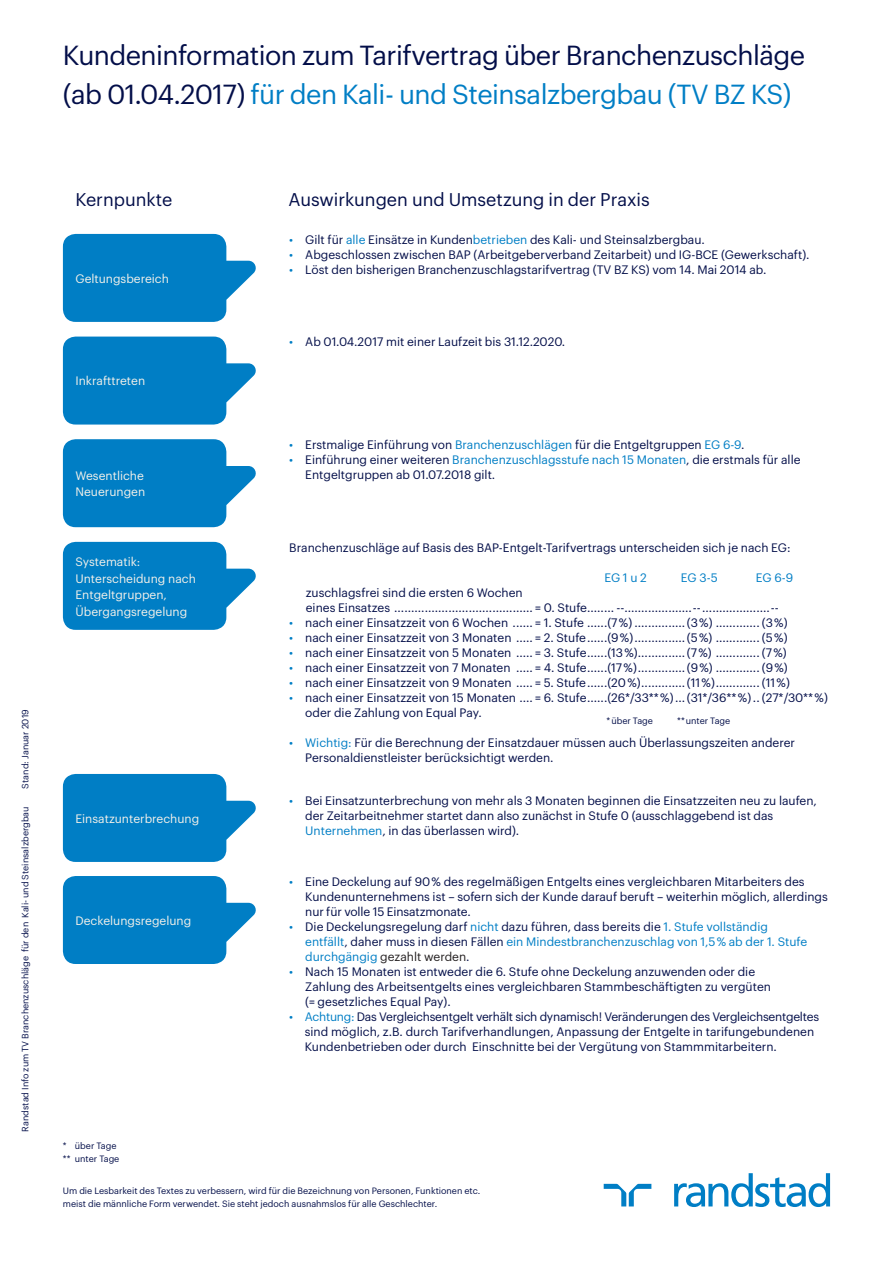
<style>
.page{position:relative;width:893px;height:1263px;background:#fff}
.page>*{position:absolute;margin:0;border:0;box-sizing:border-box;transform-origin:0 0}
.t1{font:27px/39px "Graphik LCG";letter-spacing:-.02em;color:#030e49}
.t2{font:18px "Graphik LCG";color:#030e49}
.t3{font:12px/15px "Graphik LCG";color:#030e49}
.t4{font:12px/15px "Graphik LCG";color:#007ec5}
.t5{font:12px/16.5px "Graphik LCG";color:#f4f1ea}
.t6{font:9px/13.5px "Graphik LCG";color:#030e49}
.s1{color:#007ec5}
.s2{color:#030e49}
.s3{color:#231f20}
</style>
<div class="page">
<svg style="left:63px;top:234px;width:193px;height:88px;background:#1e8dcb"></svg>
<svg style="left:63px;top:337px;width:193px;height:88px;background:#1f8dcc"></svg>
<svg style="left:63px;top:439px;width:193px;height:88px;background:#1e8dcb"></svg>
<svg style="left:63px;top:774px;width:193px;height:88px;background:#1e8dcb"></svg>
<svg style="left:63px;top:876px;width:193px;height:88px;background:#1e8dcb"></svg>
<svg style="left:63px;top:542px;width:193px;height:88px;background:#1e8dcb"></svg>
<svg style="left:604px;top:1184px;width:47px;height:22px"></svg>
<svg style="left:674px;top:1173px;width:156px;height:34px"></svg>
<h1 class="t1" style="left:63px;top:33px;width:744px">Kundeninformation zum Tarifvertrag über Branchenzuschläge (ab 01.04.2017) <span class="s1">für den Kali- und Steinsalzbergbau (TV BZ KS)</span></h1>
<p class="t6" style="left:18px;top:788px;width:81px;rotate:-90deg">Stand: Januar 2019</p>
<p class="t6" style="left:18px;top:1131px;width:326px;rotate:-90deg">Randstad Info zum TV Branchenzuschläge für den Kali- und Steinsalzbergbau</p>
<h2 class="t2" style="left:75px;top:186px;width:98px">Kernpunkte</h2>
<h2 class="t2" style="left:288px;top:186px;width:363px">Auswirkungen und Umsetzung in der Praxis</h2>
<p class="t3" style="left:289px;top:231px;width:417px"><span class="s1">•</span> Gilt für <span class="s1">alle</span> Einsätze in Kunden<span class="s1">betrieben</span> des Kali- und Steinsalzbergbau.</p>
<p class="t3" style="left:289px;top:246px;width:522px"><span class="s1">•</span> Abgeschlossen zwischen BAP (Arbeitgeberverband Zeitarbeit) und IG-BCE (Gewerkschaft).</p>
<p class="t3" style="left:289px;top:261px;width:479px"><span class="s1">•</span> Löst den bisherigen Branchenzuschlagstarifvertrag (TV BZ KS) vom 14. Mai 2014 ab.</p>
<p class="t5" style="left:75px;top:269px;width:95px">Geltungsbereich</p>
<p class="t5" style="left:75px;top:372px;width:71px">Inkrafttreten</p>
<p class="t5" style="left:75px;top:466px;width:71px">Wesentliche<br>Neuerungen</p>
<p class="t5" style="left:75px;top:552px;width:122px">Systematik:<br>Unterscheidung nach<br>Entgeltgruppen,<br>Übergangsregelung</p>
<p class="t5" style="left:75px;top:809px;width:125px">Einsatzunterbrechung</p>
<p class="t5" style="left:75px;top:911px;width:117px">Deckelungsregelung</p>
<p class="t6" style="left:63px;top:1138px;width:58px">* über Tage ** unter Tage</p>
<p class="t3" style="left:289px;top:333px;width:278px"><span class="s1">•</span> Ab 01.04.2017 mit einer Laufzeit bis 31.12.2020.</p>
<p class="t3" style="left:289px;top:436px;width:457px"><span class="s1">•</span> Erstmalige Einführung von <span class="s1">Branchenzuschlägen</span> für die Entgeltgruppen <span class="s1">EG 6-9</span>.</p>
<p class="t3" style="left:305px;top:451px;width:497px;text-indent:-16px"><span class="s1">•</span> Einführung einer weiteren <span class="s1">Branchenzuschlagsstufe nach 15 Monaten</span>, die erstmals für alle<br>Entgeltgruppen ab 01.07.2018 gilt.</p>
<p class="t3" style="left:289px;top:539px;width:503px">Branchenzuschläge auf Basis des BAP-Entgelt-Tarifvertrags unterscheiden sich je nach EG:</p>
<p class="t4" style="left:604px;top:569px;width:44px">EG 1 u 2</p>
<p class="t4" style="left:681px;top:569px;width:38px">EG 3-5</p>
<p class="t4" style="left:756px;top:569px;width:39px">EG 6-9</p>
<p class="t3" style="left:306px;top:584px;width:475px">zuschlagsfrei sind die ersten 6 Wochen<br>eines Einsatzes ......................................... = 0. Stufe........ --....................--....................--</p>
<p class="t3" style="left:289px;top:614px;width:500px"><span class="s1">•</span> nach einer Einsatzzeit von 6 Wochen ...... = 1. Stufe ......(7 %) ...............(3 %) ............. (3 %)</p>
<p class="t3" style="left:289px;top:629px;width:500px"><span class="s1">•</span> nach einer Einsatzzeit von 3 Monaten ..... = 2. Stufe......(9 %)...............(5 %) ............. (5 %)</p>
<p class="t3" style="left:289px;top:644px;width:499px"><span class="s1">•</span> nach einer Einsatzzeit von 5 Monaten ..... = 3. Stufe......(13 %)..............(7 %) ............. (7 %)</p>
<p class="t3" style="left:289px;top:659px;width:500px"><span class="s1">•</span> nach einer Einsatzzeit von 7 Monaten ..... = 4. Stufe......(17 %)..............(9 %) ............. (9 %)</p>
<p class="t3" style="left:289px;top:674px;width:502px"><span class="s1">•</span> nach einer Einsatzzeit von 9 Monaten ..... = 5. Stufe......(20 %).............(11 %)............. (11 %)</p>
<p class="t3" style="left:305px;top:689px;width:524px;text-indent:-16px"><span class="s1">•</span> nach einer Einsatzzeit von 15 Monaten .... = 6. Stufe......(26*/33** %)...(31*/36** %).. (27*/30** %) oder die Zahlung von Equal Pay.</p>
<p class="t3" style="left:305px;top:734px;width:491px;text-indent:-16px"><span class="s1">• Wichtig:</span> Für die Berechnung der Einsatzdauer müssen auch Überlassungszeiten anderer<br>Personaldienstleister berücksichtigt werden.</p>
<p class="t6" style="left:607px;top:713px;width:48px">* über Tage</p>
<p class="t6" style="left:677px;top:713px;width:55px">** unter Tage</p>
<p class="t3" style="left:305px;top:792px;width:513px;text-indent:-16px"><span class="s1">•</span> Bei Einsatzunterbrechung von mehr als 3 Monaten beginnen die Einsatzzeiten neu zu laufen, der Zeitarbeitnehmer startet dann also zunächst in Stufe 0 (ausschlaggebend ist das<br><span class="s1">Unternehmen</span>, in das überlassen wird).</p>
<p class="t3" style="left:305px;top:873px;width:524px;text-indent:-16px"><span class="s1">•</span> Eine Deckelung auf 90 % des regelmäßigen Entgelts eines vergleichbaren Mitarbeiters des<br>Kundenunternehmens ist – sofern sich der Kunde darauf beruft – weiterhin möglich, allerdings nur für volle 15 Einsatzmonate.</p>
<p class="t4" style="left:305px;top:918px;width:503px;text-indent:-16px">• <span class="s2">Die Deckelungsregelung darf</span> nicht <span class="s2">dazu führen, dass bereits die</span> 1. Stufe vollständig entfällt<span class="s2">, daher muss in diesen Fällen</span> ein Mindestbranchenzuschlag von 1,5 % ab der 1. Stufe durchgängig <span class="s3">gezahlt werden</span><span class="s2">.</span></p>
<p class="t3" style="left:305px;top:963px;width:467px;text-indent:-16px"><span class="s1">•</span> Nach 15 Monaten ist entweder die 6. Stufe ohne Deckelung anzuwenden oder die<br>Zahlung des Arbeitsentgelts eines vergleichbaren Stammbeschäftigten zu vergüten (= gesetzliches Equal Pay).</p>
<p class="t3" style="left:305px;top:1008px;width:516px;text-indent:-16px"><span class="s1">• Achtung:</span> Das Vergleichsentgelt verhält sich dynamisch! Veränderungen des Vergleichsentgeltes sind möglich, z.B. durch Tarifverhandlungen, Anpassung der Entgelte in tarifungebundenen<br>Kundenbetrieben oder durch Einschnitte bei der Vergütung von Stammmitarbeitern.</p>
<p class="t6" style="left:63px;top:1183px;width:419px">Um die Lesbarkeit des Textes zu verbessern, wird für die Bezeichnung von Personen, Funktionen etc. meist die männliche Form verwendet. Sie steht jedoch ausnahmslos für alle Geschlechter.</p>
</div>
